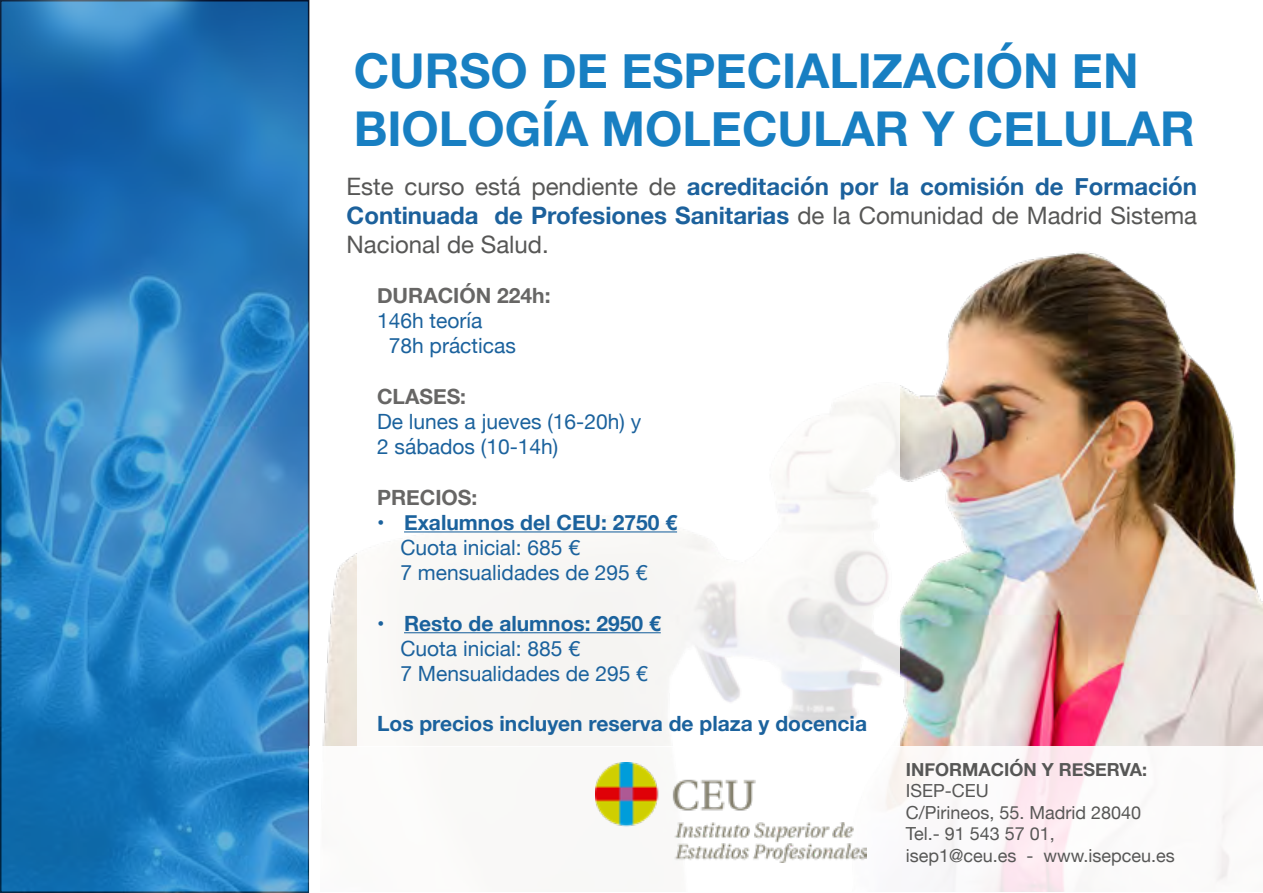
<style>
.page{position:relative;width:1263px;height:893px;background:#fff}
.page>*{position:absolute;margin:0;border:0;box-sizing:border-box;transform-origin:0 0}
.t1{font:700 48px/57.6px "Helvetica Neue";color:#187fc2}
.t2{font:700 24px/28.8px "Helvetica Neue";color:#1c619c;text-align:justify}
.t3{font:21px/25.2px "Helvetica Neue";color:#1b629d}
.t4{font:700 21px "Helvetica Neue";color:#1b629d}
.t5{font:700 21px "Helvetica Neue";color:#676665}
.t6{font:18px/21.6px "Helvetica Neue";color:#575756}
.t7{font:700 18px "Helvetica Neue";color:#575756}
.s1{font-weight:400;color:#575756}
</style>
<div class="page">
<img style="left:322px;top:252px;width:941px;height:494px">
<img style="left:0;top:0;width:309px;height:893px">
<div style="left:357px;top:276px;width:542px;height:470px;background:#fff"></div>
<hr style="left:404px;top:531px;width:273px;height:1px;background:#1b629d">
<hr style="left:404px;top:632px;width:257px;height:1px;background:#1b629d">
<img style="left:595px;top:762px;width:271px;height:100px">
<h1 class="t1" style="left:354px;top:43px;width:842px">CURSO DE ESPECIALIZACIÓN EN<br>BIOLOGÍA MOLECULAR Y CELULAR</h1>
<p class="t2" style="left:347px;top:173px;width:852px"><span class="s1">Este curso está pendiente de</span> acreditación por la comisión de Formación Continuada de Profesiones Sanitarias <span class="s1">de la Comunidad de Madrid Sistema Nacional de Salud.</span></p>
<p class="t5" style="left:377px;top:279px;width:175px">DURACIÓN 224h:</p>
<p class="t3" style="left:389px;top:309px;width:129px;text-indent:-12px">146h teoría<br>78h prácticas</p>
<p class="t5" style="left:377px;top:380px;width:91px">CLASES:</p>
<p class="t3" style="left:377px;top:410px;width:266px">De lunes a jueves (16-20h) y<br>2 sábados (10-14h)</p>
<p class="t5" style="left:377px;top:481px;width:102px">PRECIOS:</p>
<p class="t4" style="left:377px;top:506px;width:302px">• Exalumnos del CEU: 2750 €</p>
<p class="t3" style="left:400px;top:536px;width:249px">Cuota inicial: 685 €<br>7 mensualidades de 295 €</p>
<p class="t4" style="left:377px;top:607px;width:285px">• Resto de alumnos: 2950 €</p>
<p class="t3" style="left:400px;top:637px;width:249px">Cuota inicial: 885 €<br>7 Mensualidades de 295 €</p>
<p class="t4" style="left:377px;top:707px;width:491px">Los precios incluyen reserva de plaza y docencia</p>
<p class="t7" style="left:906px;top:755px;width:243px">INFORMACIÓN Y RESERVA:</p>
<p class="t6" style="left:906px;top:781px;width:271px">ISEP-CEU<br>C/Pirineos, 55. Madrid 28040<br>Tel.- 91 543 57 01,<br>isep1@ceu.es - www.isepceu.es</p>
</div>
